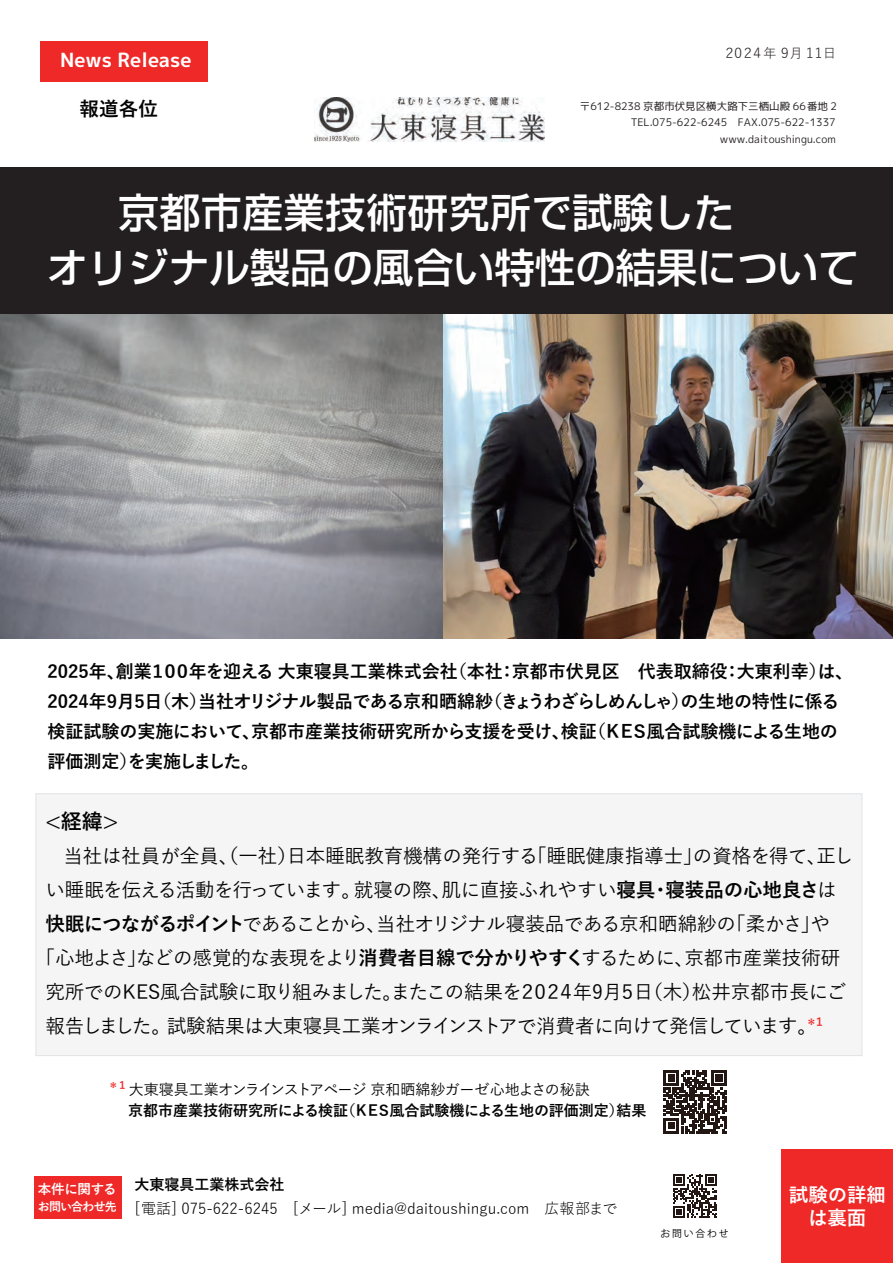
<style>
.page{position:relative;width:893px;height:1263px;background:#fff}
.page>*{position:absolute;margin:0;border:0;box-sizing:border-box;transform-origin:0 0}
.t1{font:500 40.5px/55.3px "Shin Go Pro";color:#fff}
.t2{font:700 21px "Yu Gothic";color:#030303}
.t3{font:500 19.5px "Yu Gothic";letter-spacing:-.01em;color:#030303}
.t4{font:500 19.5px "Yu Gothic";letter-spacing:-.03em;color:#030303}
.t5{font:500 19.5px "Yu Gothic";letter-spacing:-.045em;color:#030303}
.t6{font:19.5px "migmix 1 p bold";color:#fff}
.t7{font:700 19.5px/23px "Yu Gothic";letter-spacing:-.005em;color:#fff;text-align:center}
.t8{font:700 19.5px "Yu Gothic";color:#030303}
.t9{font:700 18px/29.7px "Yu Gothic";color:#030303}
.t10{font:700 15px/21.3px "Yu Gothic";color:#030303}
.t11{font:15px "Yu Gothic";color:#030303}
.t12{font:13.5px "Yu Gothic";letter-spacing:-.185em;color:#231f20}
.t13{font:700 13.5px "Yu Gothic";letter-spacing:-.02em;color:#fff}
.t14{font:700 12px "Yu Gothic";letter-spacing:-.075em;color:#fff}
.t15{font:10.5px "migmix 1 p regular";color:#231f20}
.t16{font:9.75px "Koz Go Pro";letter-spacing:.19em;color:#030303}
.s1{font-weight:700}
.s2{font-weight:500}
</style>
<div class="page">
<img style="left:0;top:314px;width:444px;height:325px">
<img style="left:444px;top:314px;width:449px;height:325px">
<div style="left:35px;top:793px;width:827px;height:263px;background:#f5f5f6"></div>
<div style="left:40px;top:41px;width:168px;height:40px;background:#ee2928"></div>
<img style="left:315px;top:98px;width:229px;height:43px">
<div style="left:781px;top:1150px;width:112px;height:113px;background:#ee2928"></div>
<div style="left:34px;top:1176px;width:88px;height:43px;background:#ee2928"></div>
<svg style="left:673px;top:1174px;width:44px;height:44px"></svg>
<div style="left:0;top:167px;width:893px;height:147px;background:#231f20"></div>
<svg style="left:664px;top:1070px;width:62px;height:63px"></svg>
<p class="t6" style="left:60px;top:46px;width:133px">News Release</p>
<p class="t8" style="left:80px;top:98px;width:80px">報道各位</p>
<p class="t12" style="left:723px;top:41px;width:115px">２０２４年９月１１日</p>
<p class="t15" style="left:580px;top:99px;width:258px">〒612-8238 京都市伏見区横大路下三栖山殿 66番地 2</p>
<p class="t15" style="left:720px;top:131px;width:117px">www.daitoushingu.com</p>
<p class="t15" style="left:631px;top:115px;width:206px">TEL.075-622-6245 FAX.075-622-1337</p>
<h1 class="t1" style="left:47px;top:180px;width:813px;text-indent:71px">京都市産業技術研究所で試験した<br>オリジナル製品の風合い特性の結果について</h1>
<p class="t9" style="left:48px;top:657px;width:807px">2025年、創業１００年を迎える 大東寝具工業株式会社（本社：京都市伏見区　代表取締役：大東利幸）は、2024年9月5日（木）当社オリジナル製品である京和晒綿紗（きょうわざらしめんしゃ）の生地の特性に係る検証試験の実施において、京都市産業技術研究所から支援を受け、検証（ＫＥＳ風合試験機による生地の評価測定）を実施しました。</p>
<p class="t2" style="left:45px;top:809px;width:75px">&lt;経緯&gt;</p>
<p class="t3" style="left:63px;top:837px;width:792px">当社は社員が全員、（一社）日本睡眠教育機構の発行する「睡眠健康指導士」の資格を得て、正し</p>
<p class="t3" style="left:45px;top:871px;width:793px">い睡眠を伝える活動を行っています。就寝の際、肌に直接ふれやすい<span class="s1">寝具・寝装品の心地良さ</span>は</p>
<p class="t4" style="left:45px;top:905px;width:786px"><span class="s1">快眠につながるポイント</span>であることから、当社オリジナル寝装品である京和晒綿紗の「柔かさ」や</p>
<p class="t3" style="left:36px;top:939px;width:806px">「心地よさ」などの感覚的な表現をより<span class="s1">消費者目線で分かりやすく</span>するために、京都市産業技術研</p>
<p class="t3" style="left:45px;top:973px;width:802px">究所でのKES風合試験に取り組みました。またこの結果を２０２４年9月５日（木）松井京都市長にご</p>
<p class="t5" style="left:45px;top:1007px;width:781px">報告しました。試験結果は大東寝具工業オンラインストアで消費者に向けて発信しています。<sup>＊１</sup></p>
<p class="t10" style="left:108px;top:1079px;width:540px"><sup>＊１</sup><span class="s2">大東寝具工業オンラインストアページ 京和晒綿紗ガーゼ心地よさの秘訣<br></span>　京都市産業技術研究所による検証（ＫＥＳ風合試験機による生地の評価測定）結果</p>
<p class="t13" style="left:38px;top:1182px;width:80px">本件に関する</p>
<p class="t14" style="left:38px;top:1200px;width:81px">お問い合わせ先</p>
<p class="t10" style="left:135px;top:1174px;width:151px">大東寝具工業株式会社</p>
<p class="t11" style="left:135px;top:1195px;width:484px">[電話] 075-622-6245　[メール] media@daitoushingu.com　広報部まで</p>
<p class="t16" style="left:660px;top:1227px;width:70px">お問い合わせ</p>
<p class="t7" style="left:789px;top:1183px;width:99px">試験の詳細は裏面</p>
</div>
